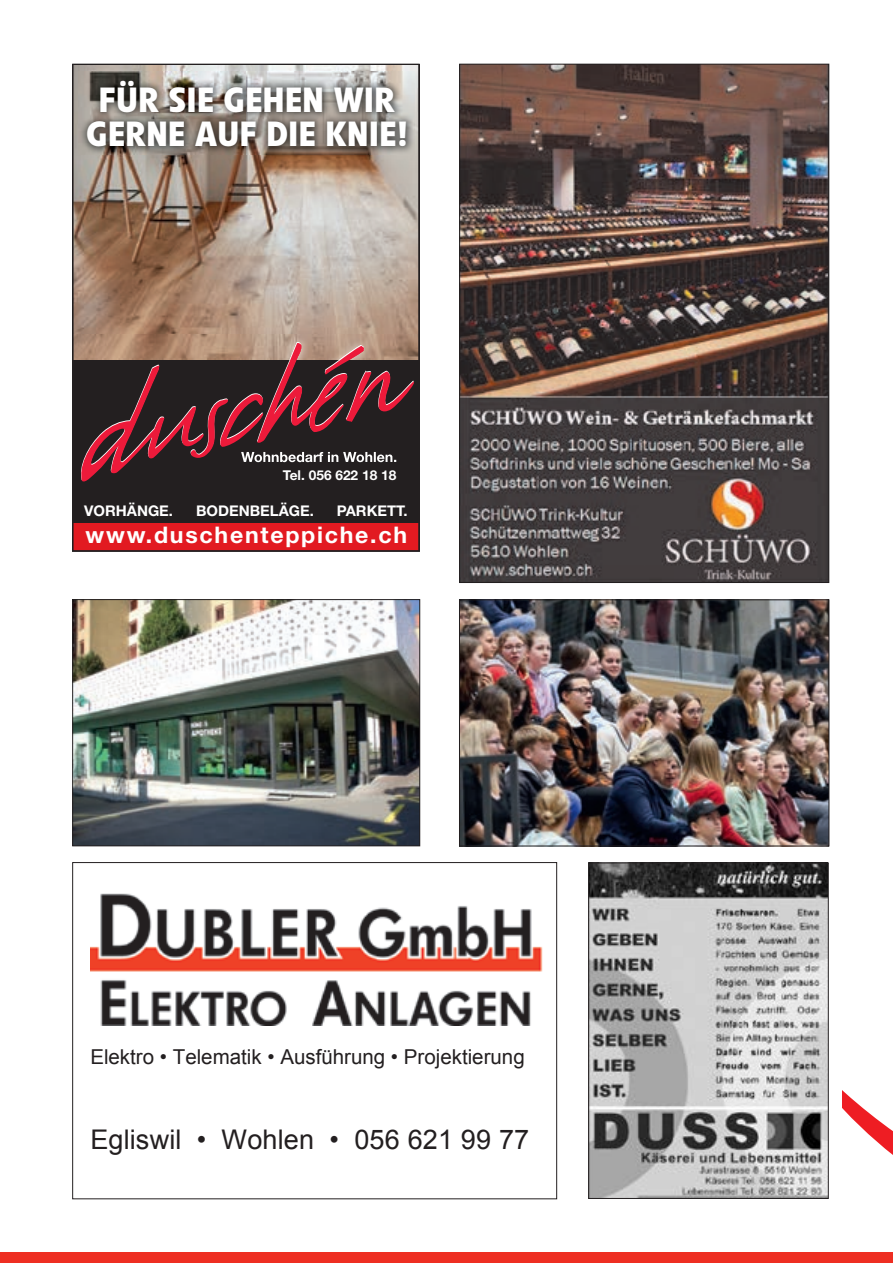
<style>
.page{position:relative;width:893px;height:1263px;background:#fff}
.page>*{position:absolute;margin:0;border:0;box-sizing:border-box;transform-origin:0 0}
.t1{font:700 34.65px/34.5px "Linotype Veto";color:#fff;text-align:center}
.t2{font:27.15px "Arial";letter-spacing:.005em;color:#231f20}
.t3{font:700 22.95px "Helvetica Neue";letter-spacing:.075em;color:#fff}
.t4{font:20.55px "Arial";color:#231f20}
.t5{font:700 14.7px "Helvetica Neue";color:#fff}
.t6{font:700 13.5px "Helvetica Neue";color:#fff}
</style>
<div class="page">
<div style="left:0;top:1252px;width:893px;height:11px;background:#ee2e22"></div>
<svg style="left:842px;top:1090px;width:51px;height:65px"></svg>
<img style="left:90px;top:893px;width:453px;height:132px">
<div style="left:72px;top:862px;width:485px;height:337px;border:1px solid #231f20"></div>
<img style="left:461px;top:66px;width:366px;height:515px">
<img style="left:74px;top:601px;width:344px;height:243px">
<div style="left:72px;top:599px;width:348px;height:247px;border:1px solid #231f20"></div>
<img style="left:590px;top:864px;width:237px;height:333px">
<div style="left:588px;top:862px;width:241px;height:337px;border:1px solid #231f20"></div>
<img style="left:76px;top:67px;width:340px;height:267px">
<img style="left:76px;top:334px;width:340px;height:27px">
<div style="left:73px;top:361px;width:346px;height:190px;background:#231f20"></div>
<div style="left:73px;top:523px;width:346px;height:28px;background:#e21a21"></div>
<img style="left:79px;top:72px;width:336px;height:83px">
<svg style="left:78px;top:342px;width:336px;height:139px"></svg>
<img style="left:461px;top:602px;width:366px;height:242px">
<div style="left:459px;top:600px;width:370px;height:246px;border:1px solid #231f20"></div>
<h1 class="t1" style="left:86px;top:83px;width:323px">FÜR SIE GEHEN WIR<br>GERNE AUF DIE KNIE!</h1>
<p class="t6" style="left:283px;top:467px;width:115px">Tel. 056 622 18 18</p>
<p class="t5" style="left:84px;top:502px;width:90px">VORHÄNGE.</p>
<p class="t5" style="left:196px;top:502px;width:119px">BODENBELÄGE.</p>
<p class="t5" style="left:337px;top:502px;width:72px">PARKETT.</p>
<p class="t3" style="left:86px;top:521px;width:323px">www.duschenteppiche.ch</p>
<p class="t4" style="left:90px;top:1043px;width:436px">Elektro • Telematik • Ausführung • Projektierung</p>
<h2 class="t2" style="left:90px;top:1122px;width:440px">Egliswil • Wohlen • 056 621 99 77</h2>
</div>
